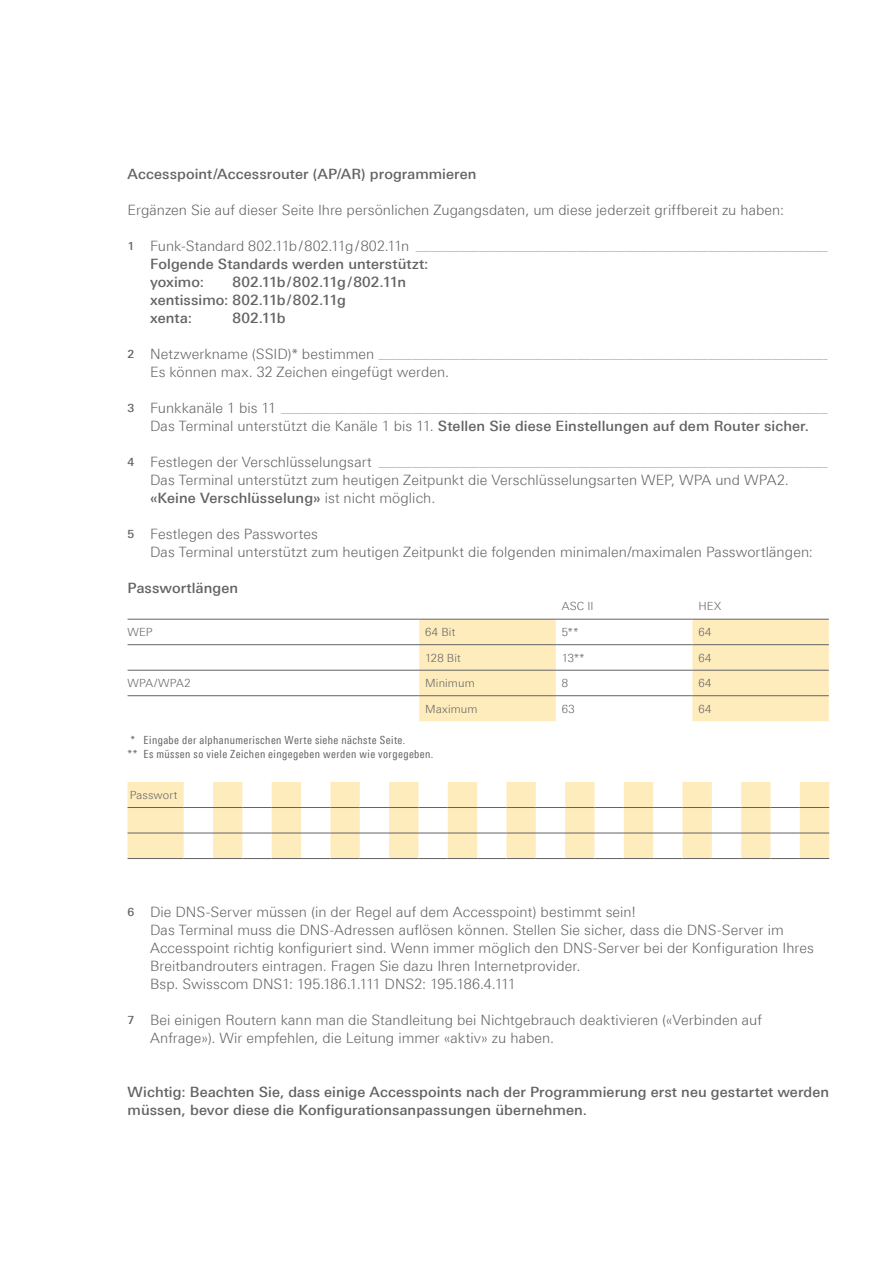
<style>
.page{position:relative;width:893px;height:1263px;background:#fff}
.page>*{position:absolute;margin:0;border:0;box-sizing:border-box;transform-origin:0 0}
.t1{font:300 14.25px/18px "Linotype Univers 330";letter-spacing:.005em;color:#636366}
.t2{font:500 14.25px/18px "Linotype Univers 530";letter-spacing:.005em;color:#636366}
.t3{font:11.25px/14.2px "Linotype Univers 420 Cn";letter-spacing:.035em;color:#636366}
.t4{font:300 11.25px "Linotype Univers 330";letter-spacing:.015em;color:#636366}
.t5{font:300 7.5px "Linotype Univers 330";color:#636366}
.s1{font-family:"Linotype Univers 530";font-weight:500;font-size:11.25px}
.s2{font-size:14.25px}
.s3{font-family:"Linotype Univers 330";font-weight:300}
</style>
<div class="page">
<svg style="left:419px;top:620px;width:410px;height:101px"></svg>
<hr style="left:128px;top:619px;width:291px;height:1px;background:#636366">
<hr style="left:419px;top:619px;width:137px;height:1px;background:#636366">
<hr style="left:556px;top:619px;width:136px;height:1px;background:#636366">
<hr style="left:692px;top:619px;width:137px;height:1px;background:#636366">
<hr style="left:128px;top:644px;width:291px;height:1px;background:#636366">
<hr style="left:419px;top:644px;width:137px;height:1px;background:#636366">
<hr style="left:556px;top:644px;width:136px;height:1px;background:#636366">
<hr style="left:692px;top:644px;width:137px;height:1px;background:#636366">
<hr style="left:128px;top:670px;width:291px;height:1px;background:#636366">
<hr style="left:419px;top:670px;width:137px;height:1px;background:#636366">
<hr style="left:556px;top:670px;width:136px;height:1px;background:#636366">
<hr style="left:692px;top:670px;width:137px;height:1px;background:#636366">
<hr style="left:128px;top:695px;width:291px;height:1px;background:#636366">
<hr style="left:419px;top:695px;width:137px;height:1px;background:#636366">
<hr style="left:556px;top:695px;width:136px;height:1px;background:#636366">
<hr style="left:692px;top:695px;width:137px;height:1px;background:#636366">
<svg style="left:128px;top:782px;width:701px;height:76px;fill:#feecbc"></svg>
<hr style="left:128px;top:807px;width:56px;height:1px;background:#636366">
<svg style="left:184px;top:807px;width:58px;height:1px"></svg>
<hr style="left:242px;top:807px;width:30px;height:1px;background:#636366">
<svg style="left:272px;top:807px;width:58px;height:1px"></svg>
<hr style="left:418px;top:807px;width:30px;height:1px;background:#636366">
<hr style="left:594px;top:807px;width:30px;height:1px;background:#636366">
<hr style="left:770px;top:807px;width:30px;height:1px;background:#636366">
<hr style="left:128px;top:833px;width:56px;height:1px;background:#636366">
<svg style="left:184px;top:833px;width:58px;height:1px"></svg>
<hr style="left:242px;top:833px;width:30px;height:1px;background:#636366">
<svg style="left:272px;top:833px;width:58px;height:1px"></svg>
<hr style="left:418px;top:833px;width:30px;height:1px;background:#636366">
<hr style="left:594px;top:833px;width:30px;height:1px;background:#636366">
<hr style="left:770px;top:833px;width:30px;height:1px;background:#636366">
<hr style="left:128px;top:858px;width:56px;height:1px;background:#636366">
<svg style="left:184px;top:858px;width:58px;height:1px"></svg>
<hr style="left:242px;top:858px;width:30px;height:1px;background:#636366">
<svg style="left:272px;top:858px;width:58px;height:1px"></svg>
<hr style="left:418px;top:858px;width:30px;height:1px;background:#636366">
<hr style="left:594px;top:858px;width:30px;height:1px;background:#636366">
<hr style="left:770px;top:858px;width:30px;height:1px;background:#636366">
<hr style="left:330px;top:807px;width:30px;height:1px;background:#636366">
<hr style="left:330px;top:833px;width:30px;height:1px;background:#636366">
<hr style="left:330px;top:858px;width:30px;height:1px;background:#636366">
<svg style="left:360px;top:807px;width:58px;height:1px"></svg>
<svg style="left:360px;top:833px;width:58px;height:1px"></svg>
<svg style="left:360px;top:858px;width:58px;height:1px"></svg>
<svg style="left:448px;top:807px;width:58px;height:1px"></svg>
<svg style="left:448px;top:833px;width:58px;height:1px"></svg>
<svg style="left:448px;top:858px;width:58px;height:1px"></svg>
<hr style="left:506px;top:807px;width:30px;height:1px;background:#636366">
<hr style="left:506px;top:833px;width:30px;height:1px;background:#636366">
<hr style="left:506px;top:858px;width:30px;height:1px;background:#636366">
<svg style="left:536px;top:807px;width:58px;height:1px"></svg>
<svg style="left:536px;top:833px;width:58px;height:1px"></svg>
<svg style="left:536px;top:858px;width:58px;height:1px"></svg>
<svg style="left:624px;top:807px;width:58px;height:1px"></svg>
<svg style="left:624px;top:833px;width:58px;height:1px"></svg>
<svg style="left:624px;top:858px;width:58px;height:1px"></svg>
<hr style="left:682px;top:807px;width:30px;height:1px;background:#636366">
<hr style="left:682px;top:833px;width:30px;height:1px;background:#636366">
<hr style="left:682px;top:858px;width:30px;height:1px;background:#636366">
<svg style="left:712px;top:807px;width:58px;height:1px"></svg>
<svg style="left:712px;top:833px;width:58px;height:1px"></svg>
<svg style="left:712px;top:858px;width:58px;height:1px"></svg>
<svg style="left:800px;top:807px;width:29px;height:1px"></svg>
<svg style="left:800px;top:833px;width:29px;height:1px"></svg>
<svg style="left:800px;top:858px;width:29px;height:1px"></svg>
<p class="t2" style="left:128px;top:165px;width:351px">Accesspoint/Accessrouter (AP/AR) programmieren</p>
<p class="t1" style="left:128px;top:201px;width:658px">Ergänzen Sie auf dieser Seite Ihre persönlichen Zugangsdaten, um diese jederzeit griffbereit zu haben:</p>
<p class="t5" style="left:128px;top:244px;width:701px"><span class="s1">1</span> <span class="s2">Funk-Standard 802.11b/802.11g/802.11n</span> ______________________________________________________________________________________________________________</p>
<p class="t2" style="left:150px;top:255px;width:280px">Folgende Standards werden unterstützt: yoximo:</p>
<p class="t2" style="left:150px;top:273px;width:258px;text-indent:82px">802.11b/802.11g/802.11n xentissimo: 802.11b/802.11g<br>xenta:</p>
<p class="t2" style="left:233px;top:309px;width:54px">802.11b</p>
<p class="t5" style="left:128px;top:352px;width:701px"><span class="s1">2</span> <span class="s2">Netzwerkname (SSID)* bestimmen</span> ________________________________________________________________________________________________________________________</p>
<p class="t1" style="left:150px;top:363px;width:301px">Es können max. 32 Zeichen eingefügt werden.</p>
<p class="t5" style="left:128px;top:406px;width:701px"><span class="s1">3</span> <span class="s2">Funkkanäle 1 bis 11</span> __________________________________________________________________________________________________________________________________________________</p>
<p class="t2" style="left:150px;top:417px;width:661px"><span class="s3">Das Terminal unterstützt die Kanäle 1 bis 11.</span> Stellen Sie diese Einstellungen auf dem Router sicher.</p>
<p class="t5" style="left:128px;top:460px;width:701px"><span class="s1">4</span> <span class="s2">Festlegen der Verschlüsselungsart</span> ________________________________________________________________________________________________________________________</p>
<p class="t1" style="left:150px;top:471px;width:640px">Das Terminal unterstützt zum heutigen Zeitpunkt die Verschlüsselungsarten WEP, WPA und WPA2.</p>
<p class="t2" style="left:150px;top:489px;width:287px">«Keine Verschlüsselung» <span class="s3">ist nicht möglich.</span></p>
<p class="t1" style="left:150px;top:525px;width:664px;text-indent:-23px"><span class="s1">5</span> Festlegen des Passwortes<br>Das Terminal unterstützt zum heutigen Zeitpunkt die folgenden minimalen/maximalen Passwortlängen:</p>
<p class="t2" style="left:128px;top:579px;width:112px">Passwortlängen</p>
<p class="t4" style="left:562px;top:600px;width:33px">ASC II</p>
<p class="t4" style="left:698px;top:600px;width:24px">HEX</p>
<p class="t4" style="left:128px;top:625px;width:27px">WEP</p>
<p class="t4" style="left:425px;top:625px;width:32px">64 Bit</p>
<p class="t4" style="left:562px;top:625px;width:18px">5**</p>
<p class="t4" style="left:698px;top:625px;width:14px">64</p>
<p class="t4" style="left:425px;top:651px;width:37px">128 Bit</p>
<p class="t4" style="left:562px;top:651px;width:24px">13**</p>
<p class="t4" style="left:698px;top:651px;width:14px">64</p>
<p class="t4" style="left:128px;top:676px;width:65px">WPA/WPA2</p>
<p class="t4" style="left:425px;top:676px;width:51px">Minimum</p>
<p class="t4" style="left:562px;top:676px;width:8px">8</p>
<p class="t4" style="left:698px;top:676px;width:14px">64</p>
<p class="t4" style="left:425px;top:702px;width:54px">Maximum</p>
<p class="t4" style="left:562px;top:702px;width:14px">63</p>
<p class="t4" style="left:698px;top:702px;width:14px">64</p>
<p class="t3" style="left:128px;top:732px;width:307px">* Eingabe der alphanumerischen Werte siehe nächste Seite.<br>** Es müssen so viele Zeichen eingegeben werden wie vorgegeben.</p>
<p class="t4" style="left:130px;top:788px;width:49px">Passwort</p>
<p class="t1" style="left:150px;top:903px;width:665px;text-indent:-23px"><span class="s1">6</span> Die DNS-Server müssen (in der Regel auf dem Accesspoint) bestimmt sein!<br>Das Terminal muss die DNS-Adressen auflösen können. Stellen Sie sicher, dass die DNS-Server im Accesspoint richtig konfiguriert sind. Wenn immer möglich den DNS-Server bei der Konfiguration Ihres Breitbandrouters eintragen. Fragen Sie dazu Ihren Internetprovider.<br>Bsp. Swisscom DNS1: 195.186.1.111 DNS2: 195.186.4.111</p>
<p class="t1" style="left:150px;top:1011px;width:613px;text-indent:-23px"><span class="s1">7</span> Bei einigen Routern kann man die Standleitung bei Nichtgebrauch deaktivieren («Verbinden auf<br>Anfrage»). Wir empfehlen, die Leitung immer «aktiv» zu haben.</p>
<p class="t2" style="left:128px;top:1083px;width:703px">Wichtig: Beachten Sie, dass einige Accesspoints nach der Programmierung erst neu gestartet werden müssen, bevor diese die Konfigurationsanpassungen übernehmen.</p>
</div>
